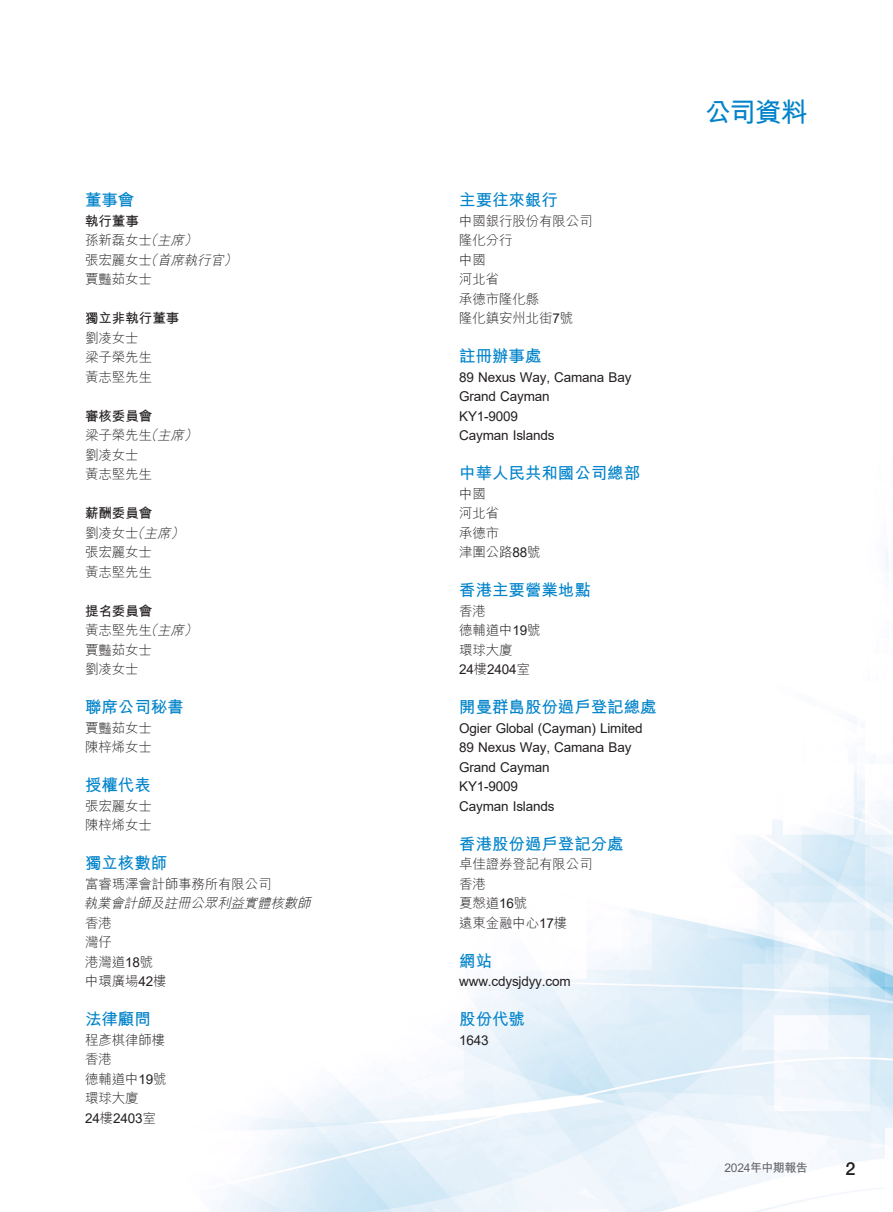
<style>
.page{position:relative;width:893px;height:1212px;background:#fff}
.page>*{position:absolute;margin:0;border:0;box-sizing:border-box;transform-origin:0 0}
.t1{font:700 27px "M Hei HK";color:#0083ca}
.t2{font:500 18px "Helvetica Neue LT Pro";color:#231f20}
.t3{font:700 16.5px "M Hei HK";letter-spacing:-.005em;color:#0083ca}
.t4{font:300 13.5px/19.5px "M Hei HK";letter-spacing:-.015em;color:#231f20}
.t5{font:13.5px/19.5px "Arial";letter-spacing:-.015em;color:#231f20}
.t6{font:italic 300 13.5px "M Hei HK";color:#231f20}
.t7{font:700 13.5px "M Hei HK";letter-spacing:-.005em;color:#231f20}
.t8{font:700 12px "M Hei HK";letter-spacing:-.035em;color:#636366}
.s1{font-style:italic}
.s2{font-family:"M Hei HK";font-weight:300}
.s3{font-family:"Arial";font-weight:400}
</style>
<div class="page">
<img style="left:217px;top:551px;width:676px;height:661px">
<p class="t3" style="left:85px;top:188px;width:51px">董事會</p>
<p class="t7" style="left:85px;top:211px;width:55px">執行董事</p>
<p class="t6" style="left:144px;top:231px;width:19px">（</p>
<p class="t6" style="left:184px;top:231px;width:19px">(</p>
<p class="t4" style="left:85px;top:230px;width:104px">孫新磊女士<span class="s1">主席</span></p>
<p class="t4" style="left:85px;top:249px;width:144px">張宏麗女士<span class="s1">首席執行官</span></p>
<p class="t6" style="left:144px;top:250px;width:19px">（</p>
<p class="t6" style="left:224px;top:250px;width:19px">(</p>
<p class="t4" style="left:85px;top:269px;width:68px">賈豔茹女士</p>
<p class="t7" style="left:85px;top:308px;width:96px">獨立非執行董事</p>
<p class="t4" style="left:85px;top:327px;width:68px">劉凌女士梁子榮先生黃志堅先生</p>
<p class="t7" style="left:85px;top:406px;width:69px">審核委員會</p>
<p class="t6" style="left:144px;top:426px;width:19px">（</p>
<p class="t6" style="left:184px;top:426px;width:19px">(</p>
<p class="t4" style="left:85px;top:425px;width:104px">梁子榮先生<span class="s1">主席</span></p>
<p class="t4" style="left:85px;top:444px;width:68px">劉凌女士黃志堅先生</p>
<p class="t7" style="left:85px;top:503px;width:69px">薪酬委員會</p>
<p class="t6" style="left:130px;top:523px;width:19px">（</p>
<p class="t4" style="left:85px;top:542px;width:68px">張宏麗女士黃志堅先生</p>
<p class="t7" style="left:85px;top:601px;width:69px">提名委員會</p>
<p class="t6" style="left:170px;top:523px;width:19px">(</p>
<p class="t4" style="left:85px;top:522px;width:91px">劉凌女士<span class="s1">主席</span></p>
<p class="t6" style="left:144px;top:621px;width:19px">（</p>
<p class="t6" style="left:184px;top:621px;width:19px">(</p>
<p class="t4" style="left:85px;top:620px;width:104px">黃志堅先生<span class="s1">主席</span></p>
<p class="t4" style="left:85px;top:639px;width:68px">賈豔茹女士劉凌女士</p>
<p class="t3" style="left:85px;top:695px;width:100px">聯席公司秘書</p>
<p class="t4" style="left:85px;top:717px;width:68px">賈豔茹女士陳梓烯女士</p>
<p class="t3" style="left:85px;top:773px;width:67px">授權代表</p>
<p class="t4" style="left:85px;top:795px;width:68px">張宏麗女士陳梓烯女士</p>
<p class="t3" style="left:85px;top:851px;width:84px">獨立核數師</p>
<p class="t4" style="left:85px;top:873px;width:188px">富睿瑪澤會計師事務所有限公司</p>
<p class="t6" style="left:84px;top:894px;width:232px">執業會計師及註冊公眾利益實體核數師</p>
<p class="t4" style="left:85px;top:912px;width:28px">香港灣仔</p>
<p class="t5" style="left:125px;top:952px;width:16px">18</p>
<p class="t4" style="left:85px;top:951px;width:70px">港灣道 號</p>
<p class="t5" style="left:138px;top:971px;width:16px">42</p>
<p class="t4" style="left:85px;top:971px;width:83px">中環廣場 樓</p>
<p class="t3" style="left:85px;top:1007px;width:67px">法律顧問</p>
<p class="t4" style="left:85px;top:1029px;width:82px">程彥棋律師樓香港</p>
<p class="t5" style="left:138px;top:1069px;width:16px">19</p>
<p class="t4" style="left:85px;top:1068px;width:83px">德輔道中 號環球大廈</p>
<p class="t5" style="left:85px;top:1108px;width:72px">24 2403<span class="s2">室</span></p>
<p class="t4" style="left:100px;top:1107px;width:15px">樓</p>
<p class="t3" style="left:459px;top:188px;width:100px">主要往來銀行</p>
<p class="t4" style="left:459px;top:210px;width:135px">中國銀行股份有限公司隆化分行<br>中國<br>河北省<br>承德市隆化縣<br>隆化鎮安州北街<span class="s3">7</span>號</p>
<p class="t3" style="left:459px;top:344px;width:84px">註冊辦事處</p>
<p class="t5" style="left:459px;top:367px;width:174px">89 Nexus Way, Camana Bay<br>Grand Cayman<br>KY1-9009<br>Cayman Islands</p>
<p class="t3" style="left:459px;top:461px;width:183px">中華人民共和國公司總部</p>
<p class="t4" style="left:459px;top:483px;width:42px">中國河北省承德市</p>
<p class="t5" style="left:513px;top:542px;width:16px">88</p>
<p class="t4" style="left:459px;top:542px;width:83px">津圍公路 號</p>
<p class="t3" style="left:459px;top:578px;width:133px">香港主要營業地點</p>
<p class="t4" style="left:459px;top:600px;width:28px">香港</p>
<p class="t5" style="left:513px;top:620px;width:16px">19</p>
<p class="t4" style="left:459px;top:620px;width:83px">德輔道中 號環球大廈</p>
<p class="t5" style="left:459px;top:659px;width:72px">24 2404<span class="s2">室</span></p>
<p class="t4" style="left:474px;top:659px;width:15px">樓</p>
<p class="t3" style="left:459px;top:695px;width:199px">開曼群島股份過戶登記總處</p>
<p class="t5" style="left:459px;top:718px;width:185px">Ogier Global (Cayman) Limited<br>89 Nexus Way, Camana Bay<br>Grand Cayman<br>KY1-9009<br>Cayman Islands</p>
<p class="t3" style="left:459px;top:832px;width:166px">香港股份過戶登記分處</p>
<p class="t4" style="left:459px;top:854px;width:135px">卓佳證券登記有限公司香港</p>
<p class="t5" style="left:499px;top:893px;width:16px">16</p>
<p class="t4" style="left:459px;top:893px;width:70px">夏愨道 號</p>
<p class="t4" style="left:459px;top:912px;width:110px">遠東金融中心 樓</p>
<p class="t3" style="left:459px;top:949px;width:34px">網站</p>
<p class="t5" style="left:459px;top:971px;width:113px">www.cdysjdyy.com</p>
<p class="t3" style="left:459px;top:1007px;width:67px">股份代號</p>
<p class="t5" style="left:459px;top:1030px;width:31px">1643</p>
<p class="t5" style="left:539px;top:913px;width:16px">17</p>
<h1 class="t1" style="left:705px;top:92px;width:105px">公司資料</h1>
<p class="t8" style="left:724px;top:1159px;width:85px">2024年中期報告</p>
<h2 class="t2" style="left:845px;top:1157px;width:12px">2</h2>
</div>
